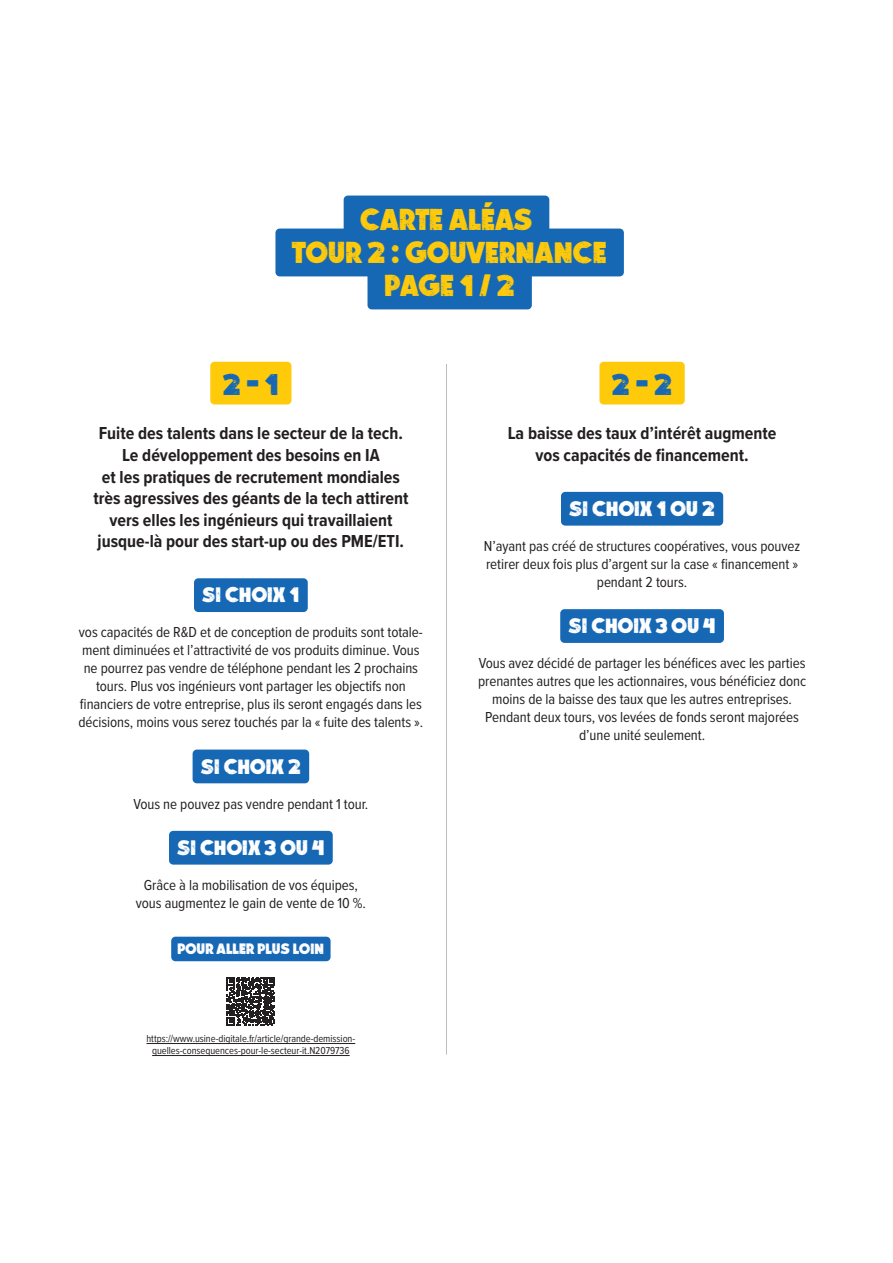
<style>
.page{position:relative;width:893px;height:1263px;background:#fff}
.page>*{position:absolute;margin:0;border:0;box-sizing:border-box;transform-origin:0 0}
.Titre_carte_décision{font:30px "LITOPRINT";color:#feca0a}
.Titre_carte_décision_ligne_1{font:30px "LITOPRINT";color:#feca0a}
.Numero_carte{font:30px "LITOPRINT";color:#1768b4}
.Blocs_cartes_décision{font:21px "LITOPRINT";color:#fff}
.t1{font:700 18px/21.6px "Proxima Nova Cond";color:#231f20;text-align:center}
.Paragraphe_choix{font:15px/18px "Proxima Nova Cond";letter-spacing:-.005em;color:#231f20;text-align:center}
.Pour_aller_plus_loin{font:15px "LITOPRINT";color:#fff}
.Lien_pour_en_savoir_plus{font:10.5px/12px "Proxima Nova Cond";letter-spacing:-.005em;color:#231f20;text-align:center}
</style>
<div class="page">
<div style="left:344px;top:196px;width:205px;height:47px;background:#1768b4;border-radius:4px"></div>
<div style="left:275px;top:229px;width:349px;height:47px;background:#1768b4;border-radius:4px"></div>
<div style="left:367px;top:262px;width:165px;height:47px;background:#1768b4;border-radius:4px"></div>
<div style="left:210px;top:362px;width:81px;height:42px;background:#feca0a;border-radius:4px"></div>
<div style="left:194px;top:578px;width:114px;height:34px;background:#1768b4;border-radius:4px"></div>
<div style="left:193px;top:749px;width:116px;height:34px;background:#1768b4;border-radius:4px"></div>
<div style="left:169px;top:831px;width:164px;height:34px;background:#1768b4;border-radius:4px"></div>
<div style="left:171px;top:937px;width:160px;height:24px;background:#1768b4;border-radius:4px"></div>
<hr style="left:146px;top:1043px;width:209px;height:1px;background:#231f20">
<hr style="left:152px;top:1055px;width:198px;height:1px;background:#231f20">
<svg style="left:227px;top:977px;width:48px;height:48px"></svg>
<div style="left:599px;top:362px;width:86px;height:42px;background:#feca0a;border-radius:4px"></div>
<div style="left:561px;top:492px;width:162px;height:34px;background:#1768b4;border-radius:4px"></div>
<div style="left:560px;top:609px;width:164px;height:34px;background:#1768b4;border-radius:4px"></div>
<hr style="left:446px;top:364px;width:1px;height:691px;background:#bcbdc0">
<p class="Titre_carte_décision_ligne_1" style="left:361px;top:196px;width:173px">CARTE ALÉAS</p>
<p class="Titre_carte_décision" style="left:292px;top:229px;width:316px">TOUR 2 : GOUVERNANCE</p>
<p class="Titre_carte_décision" style="left:384px;top:262px;width:132px">PAGE 1 / 2</p>
<p class="Numero_carte" style="left:223px;top:361px;width:57px">2 - 1</p>
<p class="t1" style="left:93px;top:422px;width:317px">Fuite des talents dans le secteur de la tech.<br>Le développement des besoins en IA<br>et les pratiques de recrutement mondiales très agressives des géants de la tech attirent vers elles les ingénieurs qui travaillaient jusque-là pour des start-up ou des PME/ETI.</p>
<p class="Blocs_cartes_décision" style="left:202px;top:578px;width:98px">SI CHOIX 1</p>
<p class="Paragraphe_choix" style="left:78px;top:623px;width:346px">vos capacités de R&amp;D et de conception de produits sont totale&shy;ment diminuées et l’attractivité de vos produits diminue. Vous ne pourrez pas vendre de téléphone pendant les 2 prochains tours. Plus vos ingénieurs vont partager les objectifs non financiers de votre entreprise, plus ils seront engagés dans les décisions, moins vous serez touchés par la « fuite des talents ».</p>
<p class="Blocs_cartes_décision" style="left:201px;top:750px;width:101px">SI CHOIX 2</p>
<p class="Paragraphe_choix" style="left:133px;top:794px;width:236px">Vous ne pouvez pas vendre pendant 1 tour.</p>
<p class="Blocs_cartes_décision" style="left:178px;top:831px;width:148px">SI CHOIX 3 OU 4</p>
<p class="Paragraphe_choix" style="left:136px;top:875px;width:232px">Grâce à la mobilisation de vos équipes, vous augmentez le gain de vente de 10 %.</p>
<p class="Pour_aller_plus_loin" style="left:178px;top:937px;width:148px">POUR ALLER PLUS LOIN</p>
<p class="Lien_pour_en_savoir_plus" style="left:146px;top:1032px;width:210px">https://www.usine-digitale.fr/article/grande-demission&shy;quelles-consequences-pour-le-secteur-it.N2079736</p>
<p class="Numero_carte" style="left:612px;top:361px;width:61px">2 - 2</p>
<p class="t1" style="left:508px;top:422px;width:270px">La baisse des taux d’intérêt augmente vos capacités de financement.</p>
<p class="Blocs_cartes_décision" style="left:569px;top:492px;width:147px">SI CHOIX 1 OU 2</p>
<p class="Paragraphe_choix" style="left:484px;top:536px;width:318px">N’ayant pas créé de structures coopératives, vous pouvez retirer deux fois plus d’argent sur la case « financement » pendant 2 tours.</p>
<p class="Blocs_cartes_décision" style="left:569px;top:609px;width:148px">SI CHOIX 3 OU 4</p>
<p class="Paragraphe_choix" style="left:478px;top:653px;width:330px">Vous avez décidé de partager les bénéfices avec les parties prenantes autres que les actionnaires, vous bénéficiez donc moins de la baisse des taux que les autres entreprises.<br>Pendant deux tours, vos levées de fonds seront majorées d’une unité seulement.</p>
</div>
